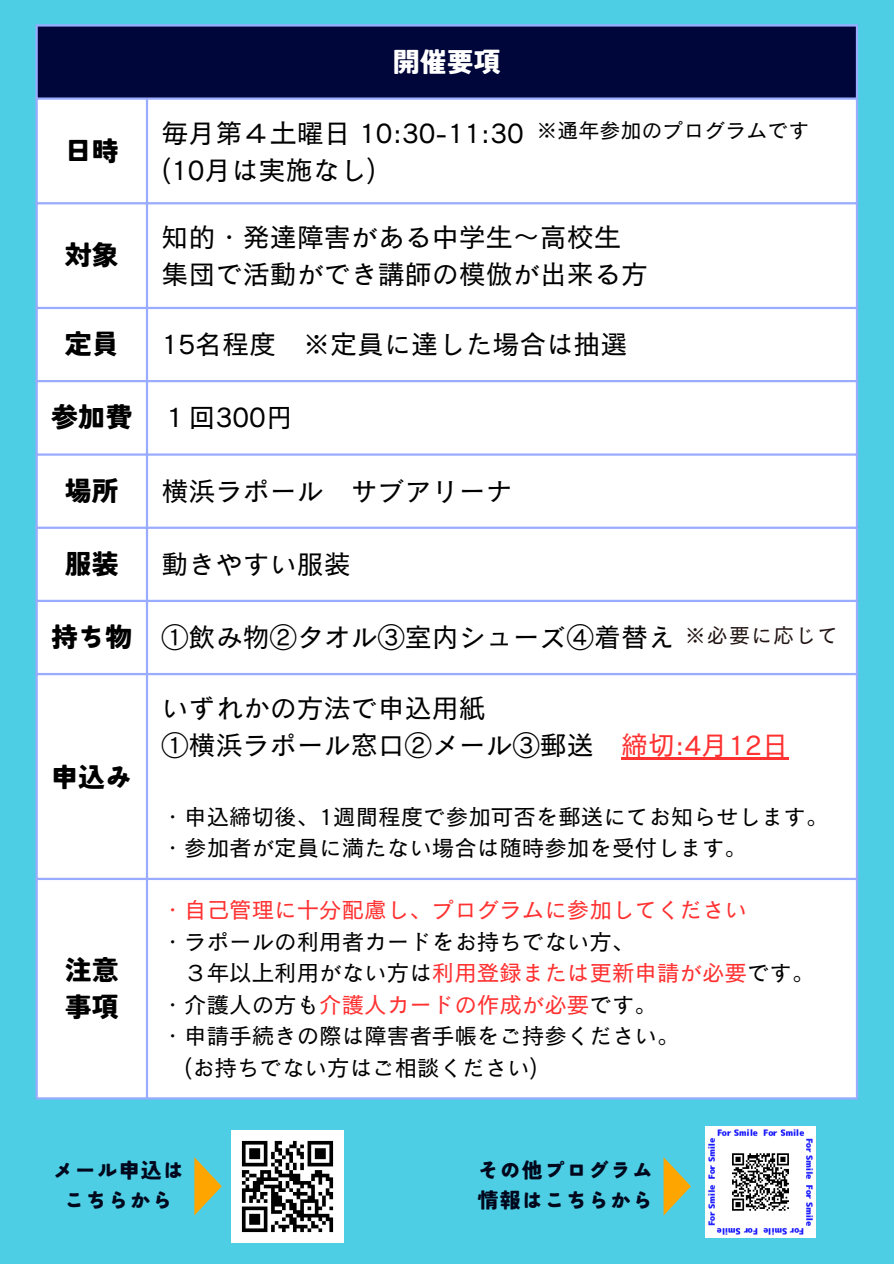
<style>
.page{position:relative;width:894px;height:1264px;background:#fff}
.page>*{position:absolute;margin:0;border:0;box-sizing:border-box;transform-origin:0 0}
.t1{font:27px "Canva Cezanne Pro N M";color:#000}
.t2{font:900 27px "Tsunagi Gothic";color:#000}
.t3{font:900 27px "Tsunagi Gothic";color:#fff}
.t4{font:22.5px "Canva Cezanne Pro N M";color:#000}
.t5{font:22.5px "Canva Cezanne Pro N M";color:#ff3131}
.t6{font:900 21px/29.2px "Tsunagi Gothic";letter-spacing:.05em;color:#01081d;text-align:center}
.t7{font:21px "Canva Cezanne Pro N M";color:#000}
.t8{font:21px "Canva Cezanne Pro N M";letter-spacing:.05em;color:#221614}
.s1{color:#ff3131}
.s2{color:#000}
</style>
<div class="page">
<div style="left:0;top:0;width:893px;height:1263px;background:#4dcee4"></div>
<div style="left:36px;top:25px;width:821px;height:74px;background:#00053a"></div>
<div style="left:38px;top:100px;width:817px;height:997px;background:#fff"></div>
<hr style="left:621px;top:757px;width:167px;height:2px;background:#ff3131">
<hr style="left:36px;top:27px;width:2px;height:1070px;background:#99acff">
<hr style="left:146px;top:100px;width:2px;height:997px;background:#99acff">
<hr style="left:855px;top:27px;width:2px;height:1070px;background:#99acff">
<hr style="left:36px;top:24px;width:821px;height:3px;background:#99acff">
<hr style="left:36px;top:97px;width:821px;height:3px;background:#99acff">
<hr style="left:36px;top:202px;width:821px;height:2px;background:#99acff">
<hr style="left:36px;top:307px;width:821px;height:2px;background:#99acff">
<hr style="left:36px;top:380px;width:821px;height:2px;background:#99acff">
<hr style="left:36px;top:453px;width:821px;height:2px;background:#99acff">
<hr style="left:36px;top:526px;width:821px;height:3px;background:#99acff">
<hr style="left:36px;top:599px;width:821px;height:3px;background:#99acff">
<hr style="left:36px;top:673px;width:821px;height:2px;background:#99acff">
<hr style="left:36px;top:877px;width:821px;height:3px;background:#99acff">
<hr style="left:36px;top:1097px;width:821px;height:2px;background:#99acff">
<img style="left:705px;top:1126px;width:110px;height:111px">
<svg style="left:194px;top:1157px;width:28px;height:58px"></svg>
<svg style="left:663px;top:1157px;width:27px;height:58px"></svg>
<img style="left:232px;top:1130px;width:111px;height:111px">
<p class="t2" style="left:65px;top:137px;width:55px">日時</p>
<p class="t2" style="left:65px;top:241px;width:55px">対象</p>
<p class="t3" style="left:392px;top:48px;width:109px">開催要項</p>
<p class="t1" style="left:162px;top:119px;width:363px">毎月第４土曜日 10:30-11:30</p>
<p class="t1" style="left:162px;top:156px;width:216px">(10月は実施なし)</p>
<p class="t7" style="left:536px;top:119px;width:274px">※通年参加のプログラムです</p>
<p class="t1" style="left:162px;top:223px;width:458px">知的・発達障害がある中学生～高校生</p>
<p class="t1" style="left:162px;top:260px;width:484px">集団で活動ができ講師の模倣が出来る方</p>
<p class="t2" style="left:65px;top:330px;width:55px">定員</p>
<p class="t1" style="left:162px;top:330px;width:467px">15名程度 ※定員に達した場合は抽選</p>
<p class="t2" style="left:51px;top:403px;width:82px">参加費</p>
<p class="t1" style="left:162px;top:403px;width:133px">１回300円</p>
<p class="t2" style="left:65px;top:477px;width:55px">場所</p>
<p class="t1" style="left:162px;top:477px;width:352px">横浜ラポール サブアリーナ</p>
<p class="t2" style="left:65px;top:550px;width:55px">服装</p>
<p class="t1" style="left:162px;top:550px;width:190px">動きやすい服装</p>
<p class="t2" style="left:51px;top:623px;width:82px">持ち物</p>
<p class="t1" style="left:162px;top:623px;width:514px">①飲み物②タオル③室内シューズ④着替え</p>
<h1 class="t8" style="left:684px;top:624px;width:155px">※必要に応じて</h1>
<p class="t2" style="left:51px;top:762px;width:82px">申込み</p>
<p class="t2" style="left:65px;top:956px;width:55px">注意</p>
<p class="t2" style="left:65px;top:993px;width:55px">事項</p>
<p class="t1" style="left:162px;top:694px;width:325px">いずれかの方法で申込用紙</p>
<p class="t1" style="left:162px;top:731px;width:618px">①横浜ラポール窓口②メール③郵送 <span class="s1">締切:4月 12日</span></p>
<p class="t4" style="left:162px;top:804px;width:668px">・申込締切後、1週間程度で参加可否を郵送にてお知らせします。</p>
<p class="t4" style="left:162px;top:836px;width:586px">・参加者が定員に満たない場合は随時参加を受付します。</p>
<p class="t5" style="left:162px;top:898px;width:586px">・自己管理に十分配慮し、プログラムに参加してください</p>
<p class="t4" style="left:162px;top:930px;width:474px">・ラポールの利用者カードをお持ちでない方、</p>
<p class="t4" style="left:184px;top:961px;width:632px">３年以上利用がない方は<span class="s1">利用登録または更新申請が必要</span>です。</p>
<p class="t5" style="left:162px;top:993px;width:496px"><span class="s2">・介護人の方も</span>介護人カードの作成が必要<span class="s2">です。</span></p>
<p class="t4" style="left:162px;top:1024px;width:519px">・申請手続きの際は障害者手帳をご持参ください。</p>
<p class="t4" style="left:184px;top:1056px;width:355px">(お持ちでない方はご相談ください)</p>
<h1 class="t6" style="left:53px;top:1155px;width:133px">メール申込はこちらから</h1>
<h1 class="t6" style="left:477px;top:1155px;width:177px;text-align:left">その他プログラム情報はこちらから</h1>
</div>
